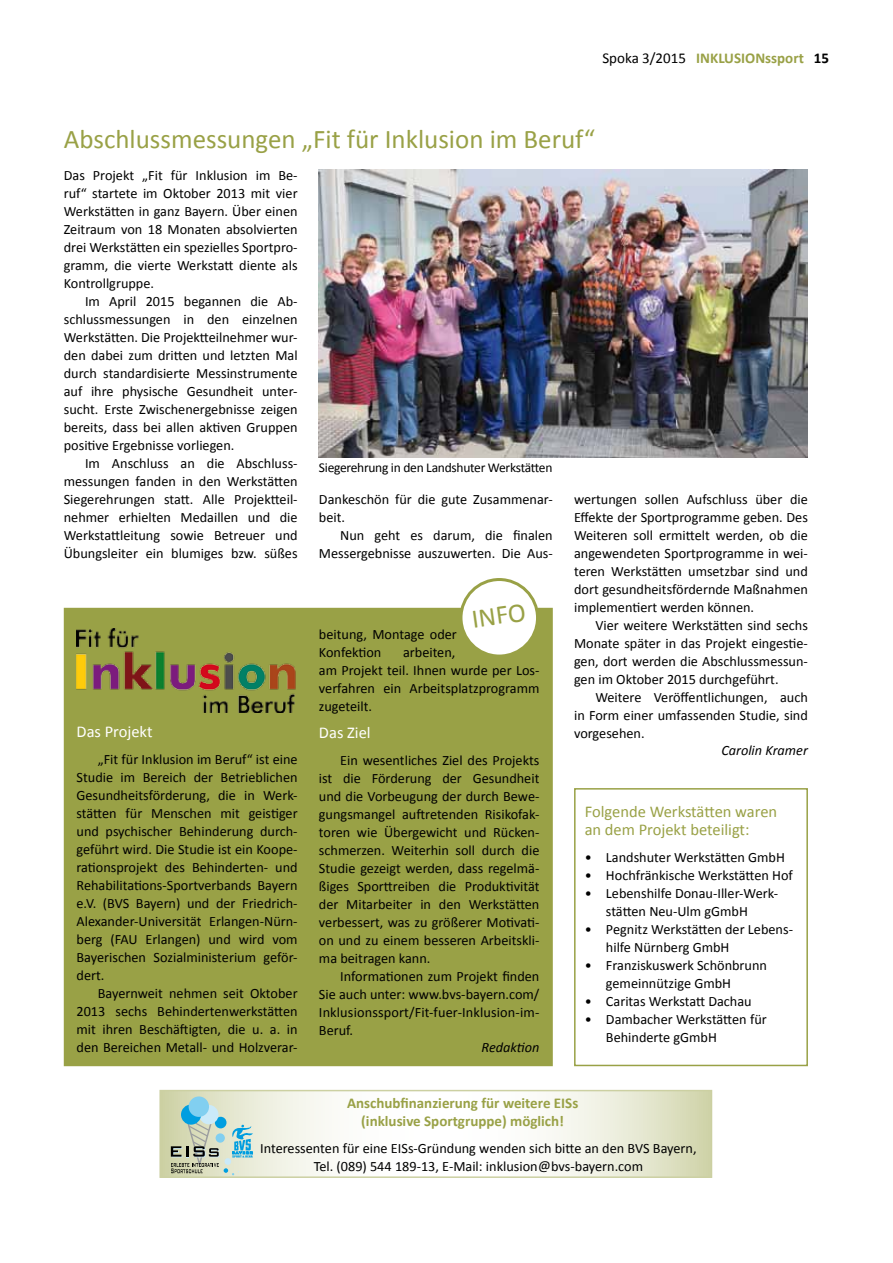
<style>
.page{position:relative;width:893px;height:1263px;background:#fff}
.page>*{position:absolute;margin:0;border:0;box-sizing:border-box;transform-origin:0 0}
.t1{font:27px "Calibri";color:#99a146}
.t2{font:16.5px/18px "Calibri";color:#99a146}
.t3{font:16.5px "Calibri";color:#fff}
.t4{font:700 15px/18px "Calibri";color:#99a146;text-align:center}
.t5{font:14.25px/18px "Calibri";color:#000;text-align:justify}
.t6{font:italic 14.25px "Calibri";color:#000}
.t7{font:13.5px "Calibri";letter-spacing:-.02em;color:#000}
.s1{font-weight:400;color:#000}
.s2{color:#000}
</style>
<div class="page">
<img style="left:319px;top:169px;width:489px;height:288px">
<div style="left:64px;top:608px;width:489px;height:458px;background:#99a146"></div>
<div style="left:461px;top:579px;width:76px;height:77px;background:#fff;border-radius:50%"></div>
<div style="left:459px;top:578px;width:80px;height:79px;border:3px solid #99a146;border-radius:50%"></div>
<img style="left:77px;top:628px;width:219px;height:84px">
<svg style="left:162px;top:1093px;width:547px;height:82px"></svg>
<div style="left:215px;top:1117px;width:11px;height:11px;background:#009ee0;border-radius:50%"></div>
<div style="left:199px;top:1105px;width:19px;height:19px;background:#cbeaf9;border-radius:50%"></div>
<div style="left:181px;top:1104px;width:20px;height:21px;background:#009ee0;border-radius:50%"></div>
<div style="left:189px;top:1096px;width:20px;height:21px;background:#81cff0;border-radius:50%"></div>
<svg style="left:171px;top:1121px;width:82px;height:54px;background:#b1c5b7"></svg>
<div style="left:574px;top:788px;width:234px;height:278px;border:2px solid #99a146"></div>
<p class="t4" style="left:602px;top:49px;width:228px"><span class="s1">Spoka 3/2015</span> INKLUSIONssport <span class="s2">15</span></p>
<h1 class="t1" style="left:64px;top:122px;width:533px">Abschlussmessungen „Fit für Inklusion im Beruf“</h1>
<p class="t5" style="left:64px;top:166px;width:235px">Das Projekt „Fit für Inklusion im Be&shy;ruf“ startete im Oktober 2013 mit vier Werkstätten in ganz Bayern. Über einen Zeitraum von 18 Monaten absolvierten drei Werkstätten ein spezielles Sportpro&shy;gramm, die vierte Werkstatt diente als Kontrollgruppe.</p>
<p class="t5" style="left:64px;top:292px;width:235px;text-indent:21px">Im April 2015 begannen die Ab&shy;schlussmessungen in den einzelnen Werkstätten. Die Projektteilnehmer wur&shy;den dabei zum dritten und letzten Mal durch standardisierte Messinstrumente auf ihre physische Gesundheit unter&shy;sucht. Erste Zwischenergebnisse zeigen bereits, dass bei allen aktiven Gruppen positive Ergebnisse vorliegen.</p>
<p class="t5" style="left:64px;top:454px;width:235px;text-indent:21px">Im Anschluss an die Abschluss&shy;messungen fanden in den Werkstätten Siegerehrungen statt. Alle Projektteil&shy;nehmer erhielten Medaillen und die Werkstattleitung sowie Betreuer und Übungsleiter ein blumiges bzw. süßes</p>
<p class="t3" style="left:77px;top:721px;width:78px">Das Projekt</p>
<p class="t5" style="left:77px;top:750px;width:223px;text-indent:21px">„Fit für Inklusion im Beruf“ ist eine Studie im Bereich der Betrieblichen Gesundheitsförderung, die in Werk&shy;stätten für Menschen mit geistiger und psychischer Behinderung durch&shy;geführt wird. Die Studie ist ein Koope&shy;rationsprojekt des Behinderten- und Rehabilitations-Sportverbands Bayern e.V. (BVS Bayern) und der Friedrich-Alexander-Universität Erlangen-Nürn&shy;berg (FAU Erlangen) und wird vom Bayerischen Sozialministerium geför&shy;dert.</p>
<p class="t5" style="left:77px;top:984px;width:223px;text-indent:21px">Bayernweit nehmen seit Oktober 2013 sechs Behindertenwerkstätten mit ihren Beschäftigten, die u. a. in den Bereichen Metall- und Holzverar-</p>
<p class="t7" style="left:319px;top:459px;width:235px">Siegerehrung in den Landshuter Werkstätten</p>
<p class="t5" style="left:319px;top:490px;width:235px">Dankeschön für die gute Zusammenar&shy;beit.</p>
<p class="t5" style="left:319px;top:526px;width:235px;text-align:right">Nun geht es darum, die finalen<br>Messergebnisse auszuwerten. Die Aus-</p>
<h1 class="t1" style="left:470px;top:602px;width:56px;rotate:-8deg">INFO</h1>
<p class="t5" style="left:319px;top:625px;width:139px">beitung, Montage oder<br>Konfektion</p>
<p class="t5" style="left:319px;top:643px;width:222px;text-align:left;text-indent:84px">arbeiten,<br>am Projekt teil. Ihnen wurde per Los&shy;verfahren ein Arbeitsplatzprogramm zugeteilt.</p>
<p class="t3" style="left:319px;top:722px;width:53px">Das Ziel</p>
<p class="t5" style="left:319px;top:751px;width:222px;text-indent:21px">Ein wesentliches Ziel des Projekts ist die Förderung der Gesundheit und die Vorbeugung der durch Bewe&shy;gungsmangel auftretenden Risikofak&shy;toren wie Übergewicht und Rücken&shy;schmerzen. Weiterhin soll durch die Studie gezeigt werden, dass regelmä&shy;ßiges Sporttreiben die Produktivität der Mitarbeiter in den Werkstätten verbessert, was zu größerer Motivati&shy;on und zu einem besseren Arbeitskli&shy;ma beitragen kann.</p>
<p class="t5" style="left:319px;top:967px;width:222px;text-indent:21px">Informationen zum Projekt finden Sie auch unter: www.bvs-bayern.com/ Inklusionssport/Fit-fuer-Inklusion-im-Beruf.</p>
<p class="t6" style="left:481px;top:1038px;width:59px">Redaktion</p>
<p class="t5" style="left:574px;top:490px;width:235px">wertungen sollen Aufschluss über die Effekte der Sportprogramme geben. Des Weiteren soll ermittelt werden, ob die angewendeten Sportprogramme in wei&shy;teren Werkstätten umsetzbar sind und dort gesundheitsfördernde Maßnahmen implementiert werden können.</p>
<p class="t5" style="left:574px;top:616px;width:235px;text-indent:21px">Vier weitere Werkstätten sind sechs Monate später in das Projekt eingestie&shy;gen, dort werden die Abschlussmessun&shy;gen im Oktober 2015 durchgeführt.</p>
<p class="t5" style="left:574px;top:688px;width:235px;text-indent:21px">Weitere Veröffentlichungen, auch in Form einer umfassenden Studie, sind vorgesehen.</p>
<p class="t6" style="left:721px;top:741px;width:88px">Carolin Kramer</p>
<p class="t2" style="left:585px;top:803px;width:194px">Folgende Werkstätten waren an dem Projekt beteiligt:</p>
<p class="t5" style="left:585px;top:849px;width:202px">• Landshuter Werkstätten GmbH</p>
<p class="t5" style="left:585px;top:867px;width:210px">• Hochfränkische Werkstätten Hof</p>
<p class="t5" style="left:606px;top:885px;width:174px;text-indent:-21px">• Lebenshilfe Donau-Iller-Werk&shy;stätten Neu-Ulm gGmbH</p>
<p class="t5" style="left:606px;top:921px;width:189px;text-indent:-21px">• Pegnitz Werkstätten der Lebens&shy;hilfe Nürnberg GmbH</p>
<p class="t5" style="left:606px;top:957px;width:163px;text-indent:-21px">• Franziskuswerk Schönbrunn gemeinnützige GmbH</p>
<p class="t5" style="left:585px;top:993px;width:169px">• Caritas Werkstatt Dachau</p>
<p class="t5" style="left:606px;top:1011px;width:162px;text-indent:-21px">• Dambacher Werkstätten für<br>Behinderte gGmbH</p>
<p class="t4" style="left:347px;top:1093px;width:233px">Anschubfinanzierung für weitere EISs (inklusive Sportgruppe) möglich!</p>
<p class="t5" style="left:260px;top:1139px;width:438px;text-align:center">Interessenten für eine EISs-Gründung wenden sich bitte an den BVS Bayern,<br>Tel. (089) 544 189-13, E-Mail: inklusion@bvs-bayern.com</p>
</div>
